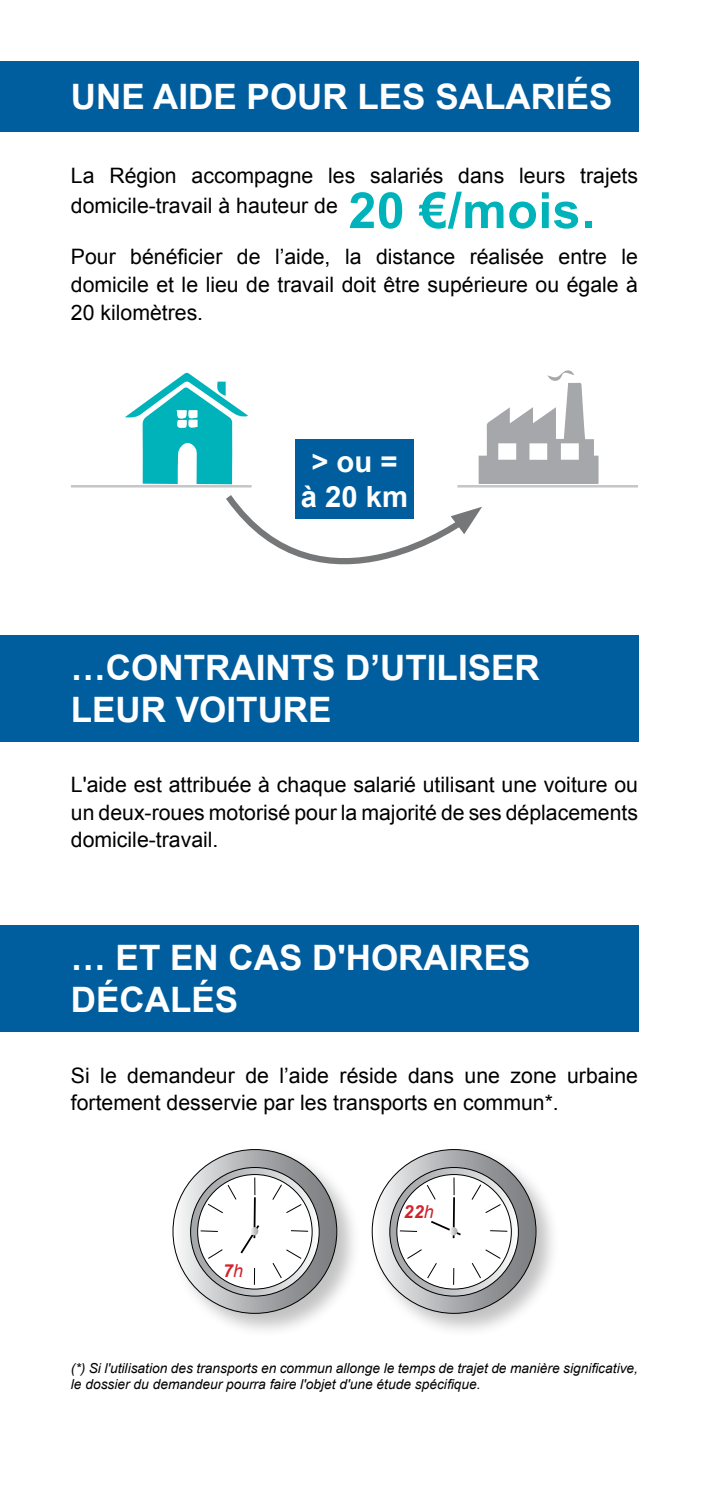
<style>
.page{position:relative;width:709px;height:1489px;background:#fff}
.page>*{position:absolute;margin:0;border:0;box-sizing:border-box;transform-origin:0 0}
.t1{font:700 50px "Arial";letter-spacing:.01em;color:#00b3ba}
.t2{font:700 35px/42px "Arial";color:#fff}
.t3{font:700 29.25px/35px "Arial";color:#fff;text-align:center}
.t4{font:21.25px/27.5px "Arial";color:#000}
.t5{font:italic 700 18px "Arial";color:#d2232a}
.t6{font:italic 13.75px/16.5px "Arial";color:#000}
.s1{font-weight:400}
</style>
<div class="page">
<div style="left:0;top:635px;width:638px;height:106px;background:#005e9e"></div>
<div style="left:0;top:61px;width:638px;height:71px;background:#005e9e"></div>
<hr style="left:71px;top:485px;width:181px;height:2px;background:#c4c6c8">
<hr style="left:457px;top:485px;width:181px;height:2px;background:#c4c6c8">
<div style="left:0;top:925px;width:638px;height:106px;background:#005e9e"></div>
<div style="left:368px;top:1145px;width:193px;height:193px;background:#000;opacity:.24"></div>
<div style="left:169px;top:1145px;width:193px;height:193px;background:#000;opacity:.24"></div>
<svg style="left:173px;top:1149px;width:163px;height:164px"></svg>
<svg style="left:372px;top:1149px;width:163px;height:164px"></svg>
<svg style="left:125px;top:370px;width:473px;height:195px"></svg>
<h2 class="t2" style="left:71px;top:77px;width:543px">UNE AIDE POUR LES SALARIÉS</h2>
<p class="t4" style="left:71px;top:160px;width:568px;line-height:30px">La Région accompagne les salariés dans leurs trajets domicile-travail à hauteur de</p>
<p class="t4" style="left:71px;top:242px;width:568px;text-align:justify">Pour bénéficier de l’aide, la distance réalisée entre le domicile et le lieu de travail doit être supérieure ou égale à 20 kilomètres.</p>
<h1 class="t1" style="left:348px;top:177px;width:248px">20 €/mois.</h1>
<h3 class="t3" style="left:301px;top:445px;width:109px">&gt; ou = à 20 km</h3>
<h2 class="t2" style="left:71px;top:647px;width:470px">…CONTRAINTS D’UTILISER<br>LEUR VOITURE</h2>
<p class="t4" style="left:71px;top:771px;width:568px;text-align:justify">L'aide est attribuée à chaque salarié utilisant une voiture ou un deux-roues motorisé pour la majorité de ses déplacements domicile-travail.</p>
<h2 class="t2" style="left:71px;top:938px;width:461px">… ET EN CAS D'HORAIRES<br>DÉCALÉS</h2>
<p class="t4" style="left:71px;top:1061px;width:568px">Si le demandeur de l’aide réside dans une zone urbaine fortement desservie par les transports en commun*.</p>
<p class="t5" style="left:223px;top:1258px;width:22px">7<span class="s1">h</span></p>
<p class="t5" style="left:403px;top:1199px;width:32px">22<span class="s1">h</span></p>
<p class="t6" style="left:71px;top:1359px;width:568px">(*) Si l'utilisation des transports en commun allonge le temps de trajet de manière significative, le dossier du demandeur pourra faire l'objet d'une étude spécifique.</p>
</div>
